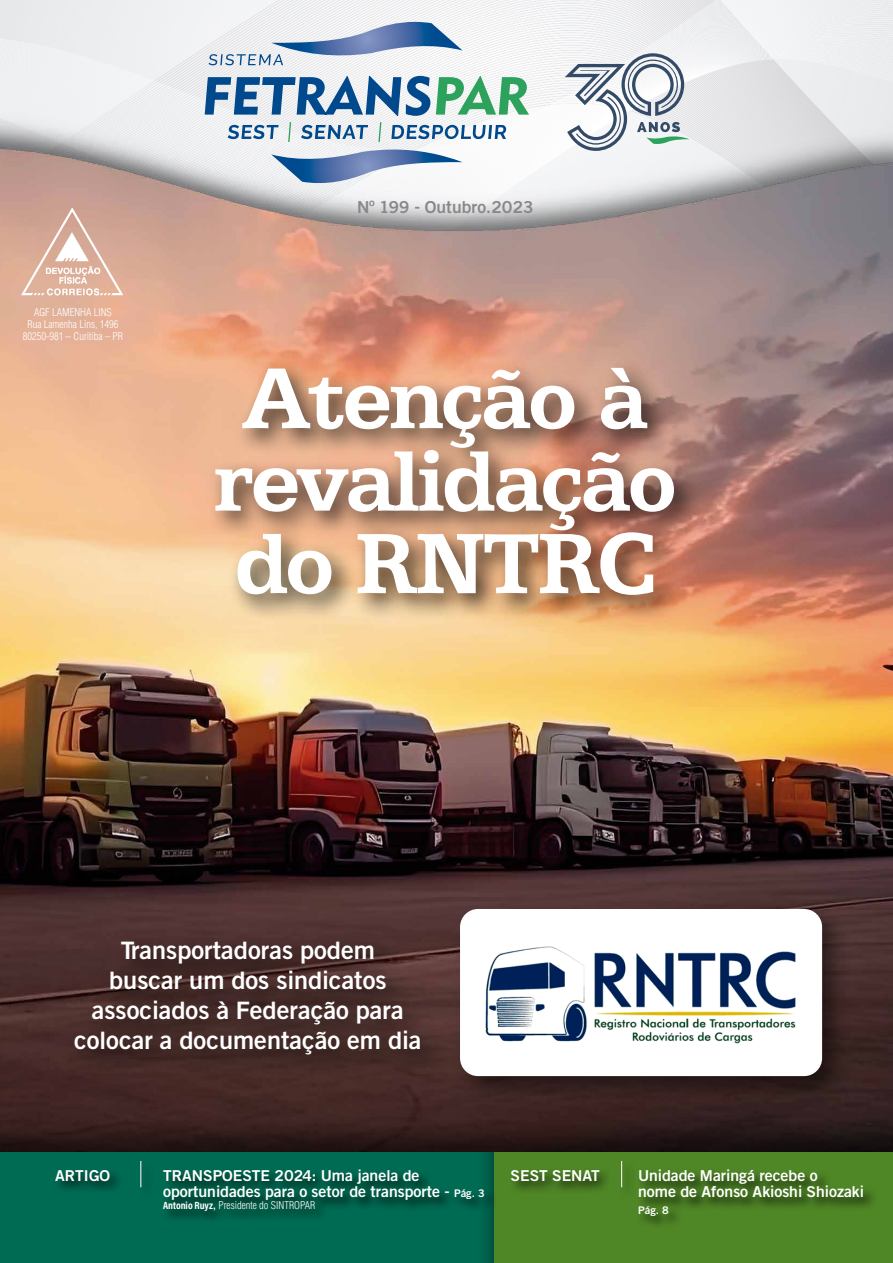
<style>
.page{position:relative;width:893px;height:1263px;background:#fff}
.page>*{position:absolute;margin:0;border:0;box-sizing:border-box;transform-origin:0 0}
.t1{font:700 88.5px/82.5px "ATF Antique";letter-spacing:-.03em;color:#fff;text-align:center}
.t2{font:700 24px/30px "Goethe Gothic";color:#fff;text-align:center}
.t3{font:700 16.5px "Goethe Gothic";color:#89878c}
.t4{font:700 15px/16.5px "Goethe Gothic";color:#fff}
.t5{font:300 condensed 10.5px/12px "Helvetica";color:#fff;text-align:center}
.t6{font:700 10.5px "Goethe Gothic";color:#fff}
.s1{font-size:10.5px}
.s2{font-family:"Acumin Variable Concept";font-weight:400;font-stretch:normal}
.s3{font-weight:700}
</style>
<div class="page">
<img style="left:0;top:0;width:893px;height:1119px">
<img style="left:18px;top:206px;width:109px;height:93px">
<div style="left:0;top:1119px;width:513px;height:144px;background:#000;opacity:.5"></div>
<div style="left:0;top:1153px;width:495px;height:110px;background:#006b53"></div>
<div style="left:476px;top:1119px;width:417px;height:144px;background:#000;opacity:.5"></div>
<div style="left:495px;top:1153px;width:398px;height:110px;background:#4f8626"></div>
<div style="left:54px;top:1160px;width:444px;height:65px;background:#000;opacity:.75"></div>
<svg style="left:140px;top:1161px;width:1px;height:26px"></svg>
<div style="left:510px;top:1160px;width:367px;height:70px;background:#000;opacity:.75"></div>
<svg style="left:621px;top:1161px;width:1px;height:26px"></svg>
<svg style="left:271px;top:150px;width:191px;height:35px"></svg>
<svg style="left:205px;top:76px;width:324px;height:40px"></svg>
<svg style="left:209px;top:22px;width:253px;height:43px"></svg>
<svg style="left:228px;top:125px;width:50px;height:14px"></svg>
<svg style="left:301px;top:125px;width:67px;height:14px"></svg>
<svg style="left:391px;top:125px;width:115px;height:14px"></svg>
<svg style="left:288px;top:122px;width:3px;height:20px"></svg>
<svg style="left:378px;top:122px;width:3px;height:20px"></svg>
<svg style="left:565px;top:53px;width:125px;height:98px"></svg>
<div style="left:66px;top:933px;width:381px;height:148px;background:#000;opacity:.75"></div>
<div style="left:207px;top:358px;width:494px;height:264px;background:#000;opacity:.75"></div>
<div style="left:452px;top:901px;width:399px;height:204px;background:#000;opacity:.5"></div>
<img style="left:460px;top:909px;width:362px;height:167px">
<p class="t5" style="left:23px;top:306px;width:102px">AGF LAMENHA LINS<br>Rua Lamenha Lins, 1496<br>80250-981 – Curitiba – PR</p>
<p class="t3" style="left:357px;top:196px;width:178px">Nº 199 - Outubro.2023</p>
<h1 class="t1" style="left:215px;top:359px;width:463px">Atenção à revalidação do RNTRC</h1>
<h2 class="t2" style="left:74px;top:935px;width:349px">Transportadoras podem<br>buscar um dos sindicatos associados à Federação para colocar a documentação em dia</h2>
<p class="t4" style="left:55px;top:1167px;width:57px">ARTIGO</p>
<p class="t4" style="left:163px;top:1167px;width:323px">TRANSPOESTE 2024: Uma janela de oportunidades para o setor de transporte - <span class="s1">Pág. 3</span></p>
<p class="t5" style="left:163px;top:1199px;width:154px"><span class="s2">Antonio Ruyz</span><span class="s3">,</span> Presidente do SINTROPAR</p>
<p class="t4" style="left:511px;top:1167px;width:91px">SEST SENAT</p>
<p class="t4" style="left:638px;top:1167px;width:227px">Unidade Maringá recebe o<br>nome de Afonso Akioshi Shiozaki</p>
<p class="t6" style="left:638px;top:1203px;width:32px">Pág. 8</p>
</div>
